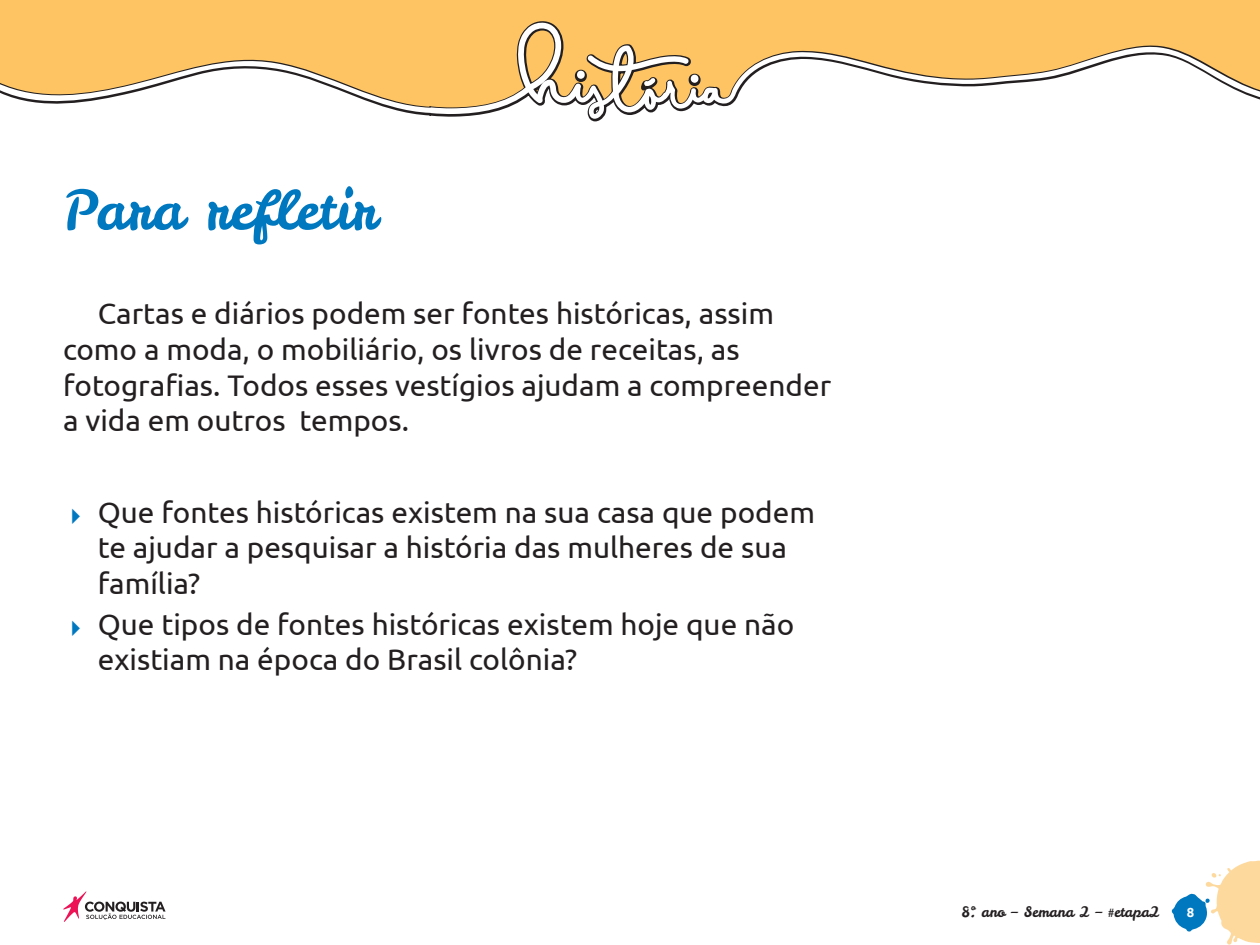
<style>
.page{position:relative;width:1260px;height:945px;background:#fff}
.page>*{position:absolute;margin:0;border:0;box-sizing:border-box;transform-origin:0 0}
._01_Peso_1{font:54.25px "Leckerli One";color:#0078c0}
._01_Texto_Geral{font:29.75px/35.7px "Ubuntu";color:#231f20}
.t1{font:14.35px "Leckerli One";color:#231f20}
.t2{font:700 13.12px "Ubuntu";color:#fff}
</style>
<div class="page">
<svg style="left:1172px;top:861px;width:88px;height:84px"></svg>
<svg style="left:63px;top:891px;width:103px;height:31px"></svg>
<svg style="left:0;top:0;width:1260px;height:122px;background:#fdca75"></svg>
<svg style="left:0;top:22px;width:1260px;height:97px;fill:#fec463"></svg>
<p class="_01_Peso_1" style="left:63px;top:174px;width:315px">Para refletir</p>
<p class="_01_Texto_Geral" style="left:63px;top:295px;width:770px;text-indent:35px">Cartas e diários podem ser fontes históricas, assim como a moda, o mobiliário, os livros de receitas, as fotografias. Todos esses vestígios ajudam a compreender a vida em outros tempos.</p>
<p class="_01_Texto_Geral" style="left:98px;top:493px;width:719px">Que fontes históricas existem na sua casa que podem te ajudar a pesquisar a história das mulheres de sua família?</p>
<p class="_01_Texto_Geral" style="left:98px;top:605px;width:698px">Que tipos de fontes históricas existem hoje que não existiam na época do Brasil colônia?</p>
<p class="t1" style="left:961px;top:903px;width:200px">8º. ano – Semana 2 – #etapa2</p>
<p class="t2" style="left:1187px;top:905px;width:9px">8</p>
</div>
